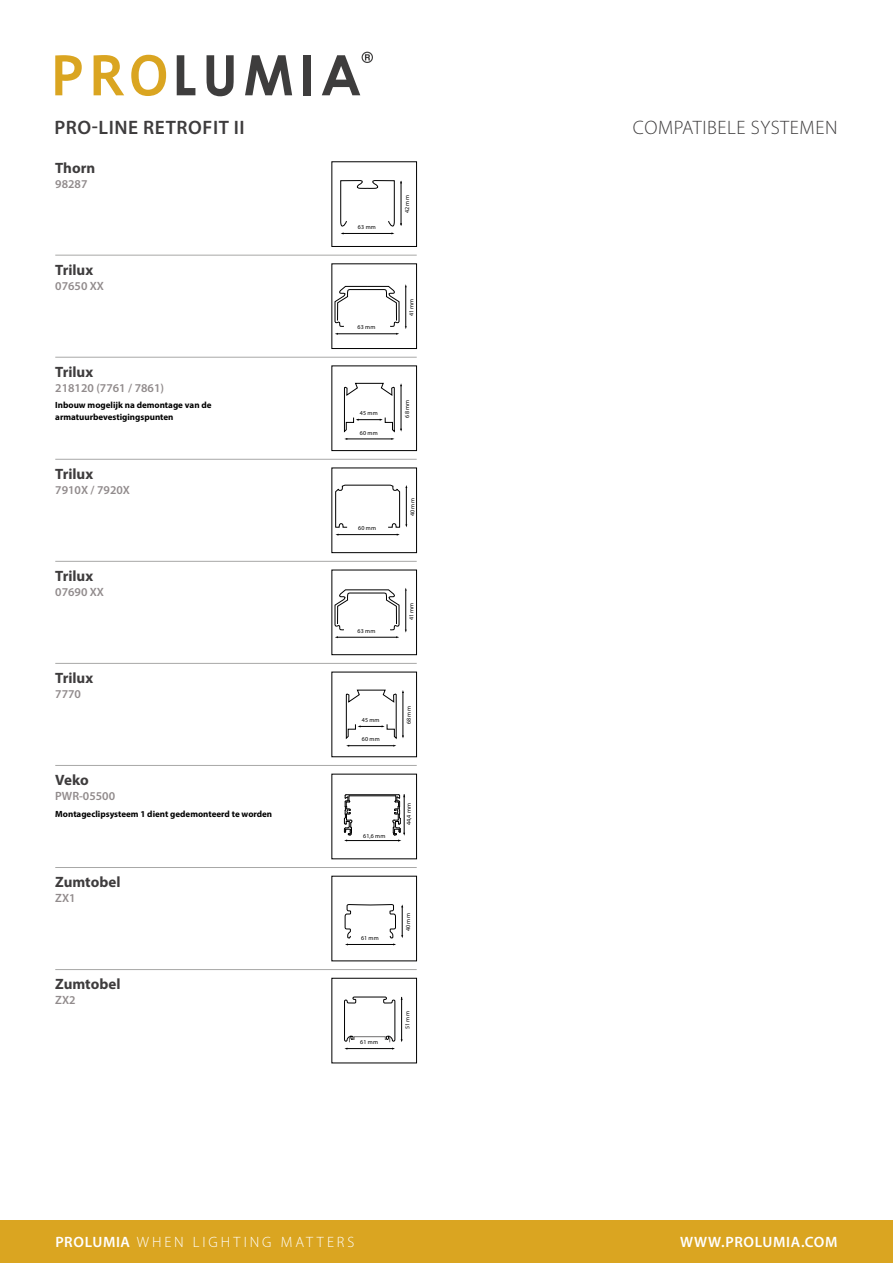
<style>
.page{position:relative;width:893px;height:1263px;background:#fff}
.page>*{position:absolute;margin:0;border:0;box-sizing:border-box;transform-origin:0 0}
.t1{font:300 19.5px "Myriad Pro";letter-spacing:.03em;color:#3e3c3d}
.t2{font:600 19.5px "Myriad Pro";letter-spacing:.03em;color:#3e3c3d}
.t3{font:700 15px "Myriad Pro";color:#3e3c3d}
.t4{font:300 15px "Myriad Pro";letter-spacing:.2em;color:#fff}
.t5{font:600 15px "Myriad Pro";letter-spacing:.04em;color:#fff}
.t6{font:600 12px "Myriad Pro";color:#918b8c}
.t7{font:700 9px/12px "Myriad Pro";color:#000}
.t8{font:6px "Myriad Pro";letter-spacing:.035em;color:#000}
.s1{font-weight:600}
</style>
<div class="page">
<svg style="left:177px;top:55px;width:18px;height:40px"></svg>
<svg style="left:207px;top:55px;width:27px;height:41px"></svg>
<svg style="left:245px;top:55px;width:47px;height:40px"></svg>
<div style="left:303px;top:55px;width:8px;height:40px;background:#3e3d3d"></div>
<svg style="left:322px;top:52px;width:51px;height:43px"></svg>
<svg style="left:55px;top:55px;width:27px;height:40px"></svg>
<svg style="left:94px;top:55px;width:30px;height:40px"></svg>
<svg style="left:131px;top:55px;width:35px;height:41px"></svg>
<div style="left:0;top:1220px;width:893px;height:43px;background:#daa521"></div>
<hr style="left:405px;top:590px;width:1px;height:40px;background:#000">
<hr style="left:337px;top:637px;width:60px;height:1px;background:#000">
<svg style="left:335px;top:590px;width:64px;height:40px"></svg>
<div style="left:332px;top:570px;width:85px;height:85px;border:1px solid #000"></div>
<hr style="left:405px;top:287px;width:1px;height:39px;background:#000">
<hr style="left:337px;top:333px;width:60px;height:1px;background:#000">
<svg style="left:335px;top:286px;width:64px;height:41px"></svg>
<div style="left:332px;top:264px;width:85px;height:85px;border:1px solid #000"></div>
<hr style="left:346px;top:439px;width:46px;height:1px;background:#000">
<svg style="left:344px;top:383px;width:58px;height:49px"></svg>
<div style="left:332px;top:366px;width:85px;height:85px;border:1px solid #000"></div>
<hr style="left:338px;top:534px;width:60px;height:1px;background:#000">
<svg style="left:335px;top:484px;width:72px;height:43px"></svg>
<div style="left:332px;top:468px;width:85px;height:85px;border:1px solid #000"></div>
<hr style="left:403px;top:692px;width:1px;height:45px;background:#000">
<hr style="left:348px;top:745px;width:46px;height:1px;background:#000">
<svg style="left:346px;top:690px;width:50px;height:49px"></svg>
<hr style="left:349px;top:795px;width:46px;height:1px;background:#000">
<hr style="left:346px;top:794px;width:53px;height:1px;background:#000">
<hr style="left:346px;top:840px;width:54px;height:1px;background:#000">
<svg style="left:393px;top:794px;width:12px;height:47px"></svg>
<svg style="left:344px;top:794px;width:8px;height:47px"></svg>
<svg style="left:340px;top:180px;width:62px;height:54px"></svg>
<div style="left:332px;top:162px;width:85px;height:85px;border:1px solid #000"></div>
<hr style="left:401px;top:997px;width:1px;height:43px;background:#000">
<svg style="left:344px;top:997px;width:51px;height:52px"></svg>
<svg style="left:345px;top:904px;width:58px;height:41px"></svg>
<hr style="left:55px;top:357px;width:362px;height:1px;background:#a8a8a7">
<hr style="left:55px;top:255px;width:362px;height:1px;background:#a8a8a7">
<hr style="left:55px;top:459px;width:362px;height:1px;background:#a8a8a7">
<hr style="left:55px;top:561px;width:362px;height:1px;background:#a8a8a7">
<hr style="left:55px;top:663px;width:362px;height:1px;background:#a8a8a7">
<hr style="left:55px;top:765px;width:362px;height:1px;background:#a8a8a7">
<hr style="left:55px;top:867px;width:362px;height:1px;background:#a8a8a7">
<hr style="left:55px;top:969px;width:362px;height:1px;background:#a8a8a7">
<h1 class="t2" style="left:54px;top:115px;width:192px">PRO-LINE RETROFIT II</h1>
<h2 class="t3" style="left:55px;top:158px;width:41px">Thorn</h2>
<h3 class="t6" style="left:55px;top:176px;width:34px">98287</h3>
<h2 class="t3" style="left:55px;top:260px;width:39px">Trilux</h2>
<h3 class="t6" style="left:55px;top:278px;width:50px">07650 XX</h3>
<h2 class="t3" style="left:55px;top:362px;width:39px">Trilux</h2>
<h3 class="t6" style="left:55px;top:380px;width:110px">218120 (7761 / 7861)</h3>
<p class="t7" style="left:55px;top:399px;width:158px">Inbouw mogelijk na demontage van de armatuurbevestigingspunten</p>
<h2 class="t3" style="left:55px;top:464px;width:39px">Trilux</h2>
<h3 class="t6" style="left:55px;top:482px;width:76px">7910X / 7920X</h3>
<h2 class="t3" style="left:55px;top:566px;width:39px">Trilux</h2>
<h3 class="t6" style="left:55px;top:584px;width:50px">07690 XX</h3>
<h2 class="t3" style="left:55px;top:668px;width:39px">Trilux</h2>
<h3 class="t6" style="left:55px;top:686px;width:27px">7770</h3>
<h2 class="t3" style="left:55px;top:770px;width:35px">Veko</h2>
<h3 class="t6" style="left:55px;top:788px;width:61px">PWR-05500</h3>
<p class="t7" style="left:55px;top:807px;width:218px">Montageclipsysteem 1 dient gedemonteerd te worden</p>
<h2 class="t3" style="left:55px;top:872px;width:67px">Zumtobel</h2>
<h3 class="t6" style="left:55px;top:890px;width:22px">ZX1</h3>
<h2 class="t3" style="left:55px;top:974px;width:67px">Zumtobel</h2>
<h3 class="t6" style="left:55px;top:993px;width:22px">ZX2</h3>
<p class="t8" style="left:358px;top:224px;width:19px">63 mm</p>
<p class="t8" style="left:357px;top:324px;width:19px">63 mm</p>
<p class="t8" style="left:404px;top:213px;width:19px;rotate:-90deg">42 mm</p>
<p class="t8" style="left:408px;top:316px;width:19px;rotate:-90deg">41 mm</p>
<p class="t8" style="left:360px;top:410px;width:19px">45 mm</p>
<p class="t8" style="left:404px;top:418px;width:19px;rotate:-90deg">68 mm</p>
<p class="t8" style="left:360px;top:429px;width:19px">60 mm</p>
<p class="t8" style="left:358px;top:525px;width:19px">60 mm</p>
<p class="t8" style="left:357px;top:627px;width:19px">63 mm</p>
<p class="t8" style="left:409px;top:516px;width:19px;rotate:-90deg">40 mm</p>
<p class="t8" style="left:408px;top:620px;width:19px;rotate:-90deg">41 mm</p>
<p class="t8" style="left:362px;top:717px;width:19px">45 mm</p>
<p class="t8" style="left:406px;top:724px;width:19px;rotate:-90deg">68 mm</p>
<p class="t8" style="left:362px;top:736px;width:19px">60 mm</p>
<p class="t8" style="left:363px;top:833px;width:24px">61,6 mm</p>
<p class="t8" style="left:406px;top:825px;width:24px;rotate:-90deg">44,4 mm</p>
<p class="t8" style="left:361px;top:935px;width:19px">61 mm</p>
<p class="t8" style="left:405px;top:931px;width:19px;rotate:-90deg">40 mm</p>
<p class="t8" style="left:360px;top:1039px;width:19px">61 mm</p>
<p class="t8" style="left:404px;top:1029px;width:19px;rotate:-90deg">51 mm</p>
<h1 class="t1" style="left:633px;top:116px;width:206px">COMPATIBELE SYSTEMEN</h1>
<h2 class="t4" style="left:55px;top:1233px;width:301px"><span class="s1">PROLUMIA</span> WHEN LIGHTING MATTERS</h2>
<h2 class="t5" style="left:680px;top:1233px;width:159px">WWW.PROLUMIA.COM</h2>
</div>
